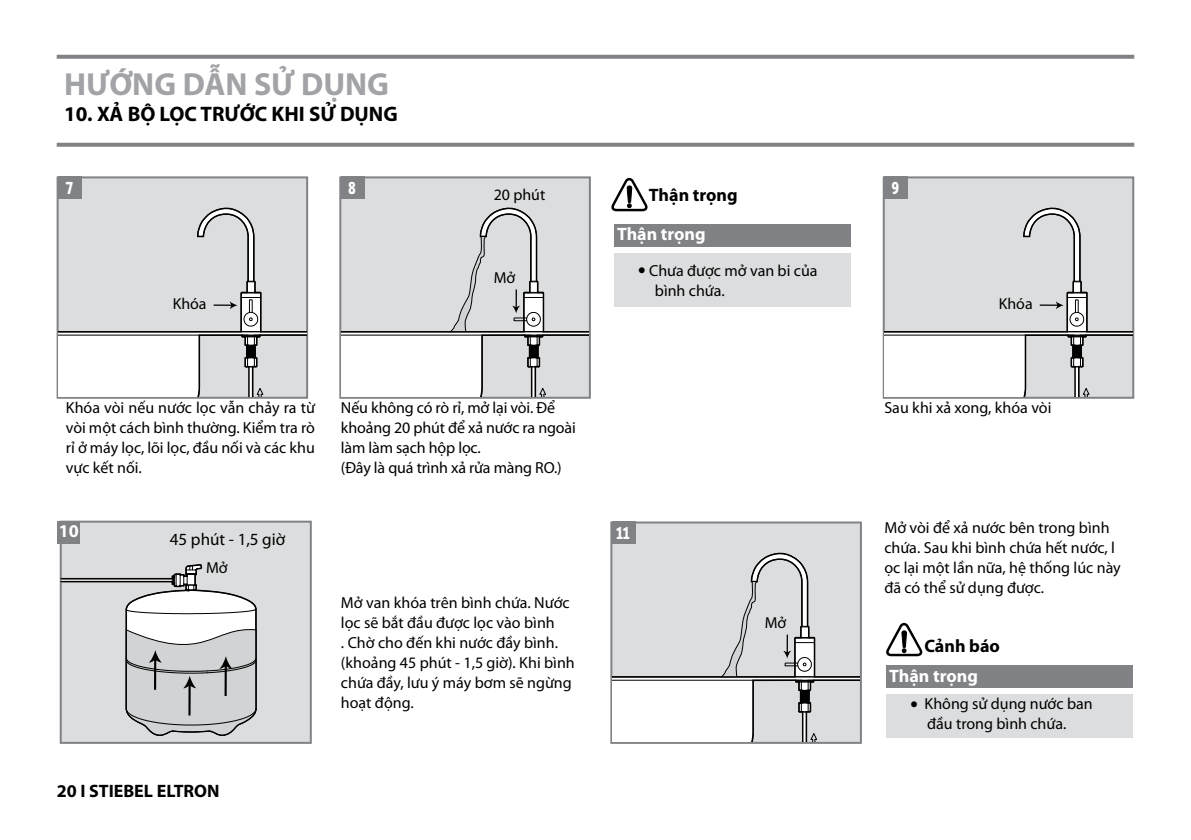
<style>
.page{position:relative;width:1191px;height:840px;background:#fff}
.page>*{position:absolute;margin:0;border:0;box-sizing:border-box;transform-origin:0 0}
.t1{font:700 32px "Myriad Pro";color:#a1a3a6}
.t2{font:700 21px "Myriad Pro";color:#000}
.t3{font:700 20px "STE Info Text";color:#fff;scale:.86 1}
.t4{font:700 18px "Myriad Pro";color:#000}
.t5{font:700 18px "Myriad Pro";color:#fff}
.t6{font:17px "Myriad Pro";color:#000}
.t7{font:16px/20px "Myriad Pro";color:#000}
.t8{font:15.8px "Myriad Pro";color:#000}
</style>
<div class="page">
<svg style="left:57px;top:55px;width:1077px;height:4px;background:#87898c"></svg>
<svg style="left:57px;top:143px;width:1077px;height:4px;background:#888a8d"></svg>
<svg style="left:886px;top:622px;width:36px;height:34px"></svg>
<div style="left:614px;top:224px;width:236px;height:22px;background:#808285"></div>
<div style="left:614px;top:252px;width:236px;height:54px;background:#dcddde"></div>
<div style="left:886px;top:664px;width:246px;height:23px;background:#808285"></div>
<div style="left:886px;top:693px;width:246px;height:44px;background:#dcddde"></div>
<svg style="left:611px;top:178px;width:36px;height:33px"></svg>
<div style="left:58px;top:177px;width:249px;height:220px;background:#dcddde"></div>
<div style="left:57px;top:176px;width:251px;height:222px;border:2px solid #808285"></div>
<svg style="left:59px;top:208px;width:247px;height:188px"></svg>
<div style="left:58px;top:176px;width:24px;height:23px;background:#808285"></div>
<div style="left:340px;top:177px;width:250px;height:220px;background:#dcddde"></div>
<div style="left:339px;top:176px;width:252px;height:222px;border:2px solid #808285"></div>
<svg style="left:341px;top:208px;width:248px;height:188px"></svg>
<div style="left:341px;top:176px;width:23px;height:23px;background:#808285"></div>
<div style="left:611px;top:522px;width:250px;height:220px;background:#dcddde"></div>
<div style="left:610px;top:521px;width:252px;height:222px;border:2px solid #808285"></div>
<svg style="left:612px;top:553px;width:248px;height:188px"></svg>
<div style="left:612px;top:521px;width:23px;height:22px;background:#808285"></div>
<div style="left:883px;top:177px;width:250px;height:220px;background:#dcddde"></div>
<div style="left:882px;top:176px;width:252px;height:222px;border:2px solid #808285"></div>
<svg style="left:884px;top:208px;width:248px;height:188px"></svg>
<div style="left:884px;top:176px;width:24px;height:23px;background:#808285"></div>
<div style="left:61px;top:521px;width:250px;height:221px;background:#dcddde"></div>
<div style="left:60px;top:520px;width:252px;height:223px;border:2px solid #808285"></div>
<svg style="left:60px;top:563px;width:197px;height:175px"></svg>
<div style="left:58px;top:520px;width:22px;height:23px;background:#808285"></div>
<h1 class="t1" style="left:64px;top:63px;width:326px">HƯỚNG DẪN SỬ DỤNG</h1>
<h2 class="t2" style="left:64px;top:100px;width:335px">10. XẢ BỘ LỌC TRƯỚC KHI SỬ DỤNG</h2>
<p class="t3" style="left:65px;top:176px;width:10px">7</p>
<p class="t8" style="left:173px;top:294px;width:35px">Khóa</p>
<p class="t3" style="left:348px;top:176px;width:10px">8</p>
<p class="t8" style="left:494px;top:185px;width:53px">20 phút</p>
<p class="t8" style="left:494px;top:268px;width:23px">Mở</p>
<p class="t7" style="left:66px;top:397px;width:250px;text-align:justify">Khóa vòi nếu nước lọc vẫn chảy ra từ vòi một cách bình thường. Kiểm tra rò rỉ ở máy lọc, lõi lọc, đầu nối và các khu vực kết nối.</p>
<p class="t7" style="left:341px;top:397px;width:236px">Nếu không có rò rỉ, mở lại vòi. Để khoảng 20 phút để xả nước ra ngoài làm làm sạch hộp lọc.<br>(Đây là quá trình xả rửa màng RO.)</p>
<p class="t5" style="left:59px;top:519px;width:21px">10</p>
<p class="t6" style="left:170px;top:528px;width:117px">45 phút - 1,5 giờ</p>
<p class="t7" style="left:206px;top:557px;width:23px">Mở</p>
<p class="t4" style="left:57px;top:778px;width:164px">20 I STIEBEL ELTRON</p>
<p class="t7" style="left:341px;top:592px;width:235px">Mở van khóa trên bình chứa. Nước lọc sẽ bắt đầu được lọc vào bình<br>. Chờ cho đến khi nước đầy bình. (khoảng 45 phút - 1,5 giờ). Khi bình chứa đầy, lưu ý máy bơm sẽ ngừng hoạt động.</p>
<p class="t4" style="left:649px;top:183px;width:90px">Thận trọng</p>
<p class="t5" style="left:617px;top:222px;width:90px">Thận trọng</p>
<p class="t7" style="left:655px;top:260px;width:164px;text-indent:-17px">● Chưa được mở van bi của bình chứa.</p>
<p class="t3" style="left:616px;top:521px;width:18px">11</p>
<p class="t8" style="left:765px;top:613px;width:23px">Mở</p>
<p class="t3" style="left:891px;top:176px;width:10px">9</p>
<p class="t8" style="left:999px;top:294px;width:35px">Khóa</p>
<p class="t7" style="left:884px;top:397px;width:169px">Sau khi xả xong, khóa vòi</p>
<p class="t7" style="left:884px;top:517px;width:238px">Mở vòi để xả nước bên trong bình chứa. Sau khi bình chứa hết nước, l ọc lại một lần nữa, hệ thống lúc này đã có thể sử dụng được.</p>
<p class="t4" style="left:924px;top:634px;width:77px">Cảnh báo</p>
<p class="t5" style="left:889px;top:663px;width:90px">Thận trọng</p>
<p class="t7" style="left:927px;top:692px;width:167px;text-indent:-17px">• Không sử dụng nước ban đầu trong bình chứa.</p>
</div>
